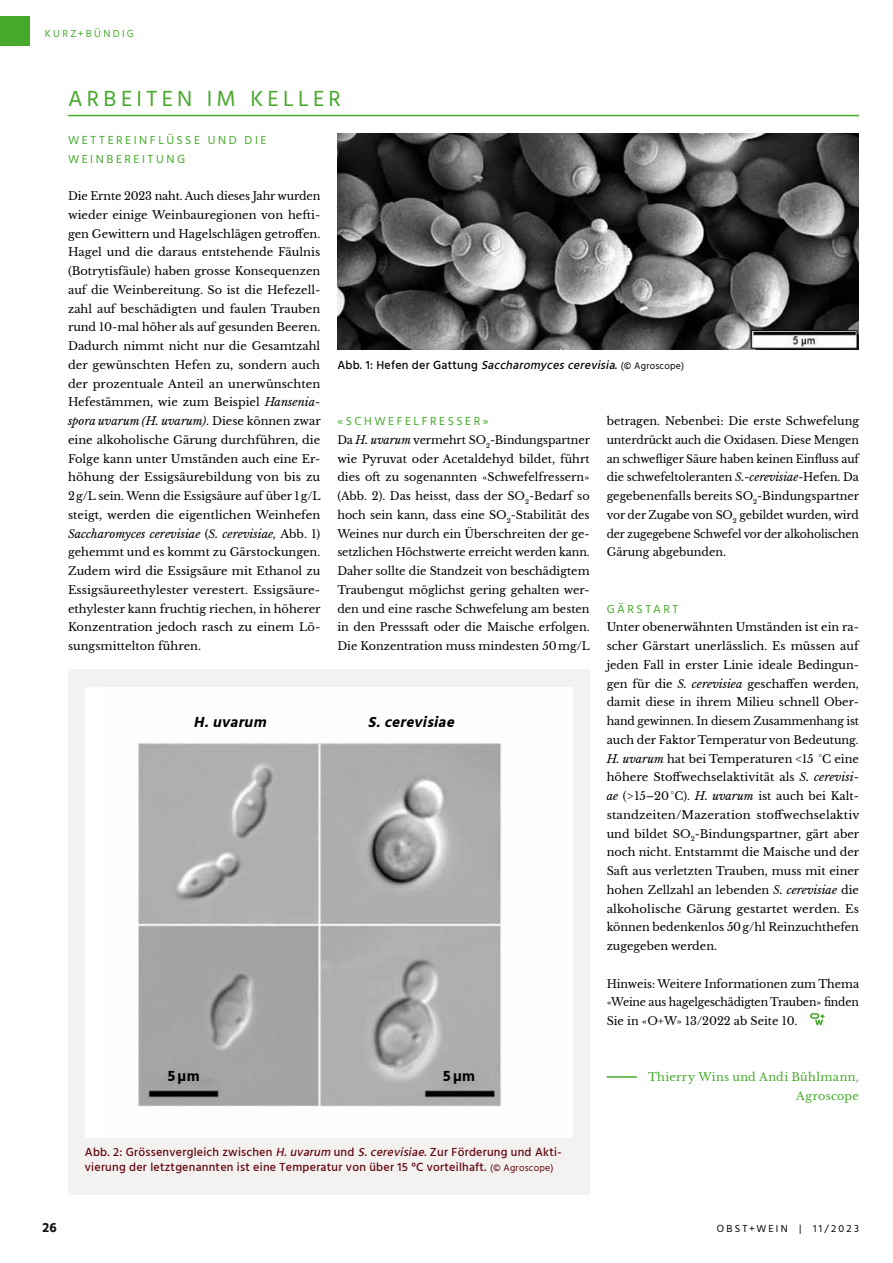
<style>
.page{position:relative;width:893px;height:1263px;background:#fff}
.page>*{position:absolute;margin:0;border:0;box-sizing:border-box;transform-origin:0 0}
.t1{font:22.5px "Hind";letter-spacing:.19em;color:#45aa29}
.t2{font:italic 700 15px "Hind";color:#000}
.t3{font:700 15px "Hind";letter-spacing:.09em;color:#000}
.t4{font:700 13.5px "Hind";color:#121312}
.t5{font:500 12px/15px "Hind";letter-spacing:.02em;color:#61040e}
.t6{font:12px/18.8px "Hind";letter-spacing:.21em;color:#45aa29}
.t7{font:500 12px "Hind";letter-spacing:.02em;color:#000}
.t8{font:11.25px/18.8px "Libre Baskerville";color:#000;text-align:justify}
.t9{font:11.25px/18.8px "Libre Baskerville";letter-spacing:.03em;color:#45aa29;text-align:right}
.t10{font:10.5px "Hind";letter-spacing:.215em;color:#000}
.t11{font:10.5px "Hind";letter-spacing:.22em;color:#45aa29}
.s1{font-style:italic}
.s2{font-weight:400;font-size:9.75px}
</style>
<div class="page">
<div style="left:0;top:16px;width:30px;height:30px;background:#45aa29"></div>
<hr style="left:68px;top:115px;width:791px;height:1px;background:#45aa29">
<hr style="left:607px;top:1076px;width:30px;height:2px;background:#45aa29">
<svg style="left:810px;top:1013px;width:14px;height:12px"></svg>
<img style="left:337px;top:134px;width:522px;height:216px">
<div style="left:68px;top:669px;width:522px;height:526px;background:#f4f1f1"></div>
<div style="left:85px;top:688px;width:488px;height:450px;background:#fff"></div>
<img style="left:138px;top:743px;width:363px;height:364px">
<p class="t11" style="left:45px;top:27px;width:91px">KURZ+BÜNDIG</p>
<h1 class="t1" style="left:68px;top:85px;width:274px">ARBEITEN IM KELLER</h1>
<p class="t6" style="left:68px;top:130px;width:200px">WETTEREINFLÜSSE UND DIE<br>WEINBEREITUNG</p>
<p class="t8" style="left:68px;top:187px;width:254px">Die Ernte 2023 naht. Auch dieses Jahr wurden wieder einige Weinbauregionen von hefti&shy;gen Gewittern und Hagelschlägen getroffen.<br>Hagel und die daraus entstehende Fäulnis (Botrytisfäule) haben grosse Konsequenzen auf die Weinbereitung. So ist die Hefezell&shy;zahl auf beschädigten und faulen Trauben rund 10-mal höher als auf gesunden Beeren.<br>Dadurch nimmt nicht nur die Gesamtzahl der gewünschten Hefen zu, sondern auch der prozentuale Anteil an unerwünschten Hefestämmen, wie zum Beispiel <span class="s1">Hansenia&shy;spora uvarum (H. uvarum)</span>. Diese können zwar eine alkoholische Gärung durchführen, die Folge kann unter Umständen auch eine Er&shy;höhung der Essigsäurebildung von bis zu 2g/L sein. Wenn die Essigsäure auf über 1g/L steigt, werden die eigentlichen Weinhefen <span class="s1">Saccharomyces cerevisiae</span> (<span class="s1">S. cerevisiae,</span> Abb. 1) gehemmt und es kommt zu Gärstockungen.<br>Zudem wird die Essigsäure mit Ethanol zu Essigsäureethylester verestert. Essigsäure&shy;ethylester kann fruchtig riechen, in höherer Konzentration jedoch rasch zu einem Lö&shy;sungsmittelton führen.</p>
<p class="t7" style="left:337px;top:358px;width:348px">Abb. 1: Hefen der Gattung <span class="s1">Saccharomycescerevisia</span>. <span class="s2">(© Agroscope)</span></p>
<p class="t8" style="left:607px;top:412px;width:254px">betragen. Nebenbei: Die erste Schwefelung unterdrückt auch die Oxidasen. Diese Mengen an schwefliger Säure haben keinen Einfluss auf die schwefeltoleranten <span class="s1">S.-cerevisiae</span>-Hefen. Da gegebenenfalls bereits SO<sub>2</sub>-Bindungspartner vor der Zugabe von SO<sub>2</sub> gebildet wurden, wird der zugegebene Schwefel vor der alkoholischen Gärung abgebunden.</p>
<p class="t6" style="left:337px;top:412px;width:153px">«SCHWEFELFRESSER»</p>
<p class="t8" style="left:337px;top:430px;width:254px">Da <span class="s1">H. uvarum</span> vermehrt SO<sub>2</sub>-Bindungspartner wie Pyruvat oder Acetaldehyd bildet, führt dies oft zu sogenannten «Schwefelfressern» (Abb. 2). Das heisst, dass der SO<sub>2</sub>-Bedarf so hoch sein kann, dass eine SO<sub>2</sub>-Stabilität des Weines nur durch ein Überschreiten der ge&shy;setzlichen Höchstwerte erreicht werden kann.<br>Daher sollte die Standzeit von beschädigtem Traubengut möglichst gering gehalten wer&shy;den und eine rasche Schwefelung am besten in den Presssaft oder die Maische erfolgen.<br>Die Konzentration muss mindesten 50mg/L</p>
<p class="t6" style="left:607px;top:599px;width:73px">GÄRSTART</p>
<p class="t8" style="left:607px;top:618px;width:254px">Unter obenerwähnten Umständen ist ein ra&shy;scher Gärstart unerlässlich. Es müssen auf jeden Fall in erster Linie ideale Bedingun&shy;gen für die <span class="s1">S. cerevisiea</span> geschaffen werden, damit diese in ihrem Milieu schnell Ober&shy;hand gewinnen. In diesem Zusammenhang ist auch der Faktor Temperatur von Bedeutung.<br><span class="s1">H. uvarum</span> hat bei Temperaturen &lt;15 °C eine höhere Stoffwechselaktivität als <span class="s1">S. cerevisi&shy;ae</span> (&gt;15–20°C). <span class="s1">H. uvarum</span> ist auch bei Kalt&shy;standzeiten/Mazeration stoffwechselaktiv und bildet SO<sub>2</sub>-Bindungspartner, gärt aber noch nicht. Entstammt die Maische und der Saft aus verletzten Trauben, muss mit einer hohen Zellzahl an lebenden <span class="s1">S. cerevisiae</span> die alkoholische Gärung gestartet werden. Es können bedenkenlos 50g/hl Reinzuchthefen zugegeben werden.</p>
<p class="t8" style="left:607px;top:974px;width:254px">Hinweis: Weitere Informationen zum Thema «Weine aus hagelgeschädigten Trauben» finden Sie in «O+W» 13/2022 ab Seite 10.</p>
<h2 class="t2" style="left:194px;top:713px;width:78px">H.uvarum</h2>
<h2 class="t2" style="left:368px;top:713px;width:92px">S.cerevisiae</h2>
<h2 class="t3" style="left:168px;top:1067px;width:33px">5μm</h2>
<h2 class="t3" style="left:443px;top:1067px;width:33px">5μm</h2>
<p class="t5" style="left:85px;top:1145px;width:478px">Abb. 2: Grössenvergleich zwischen <span class="s1">H.uvarum</span> und <span class="s1">S.cerevisiae.</span>Zur Förderung und Akti&shy;vierung der letztgenannten ist eine Temperatur von über 15 °C vorteilhaft. <span class="s2">(© Agroscope)</span></p>
<p class="t9" style="left:648px;top:1068px;width:212px">Thierry Wins und Andi Bühlmann,<br>Agroscope</p>
<p class="t4" style="left:43px;top:1219px;width:16px">26</p>
<p class="t10" style="left:717px;top:1222px;width:144px">OBST+WEIN | 11/2023</p>
</div>
